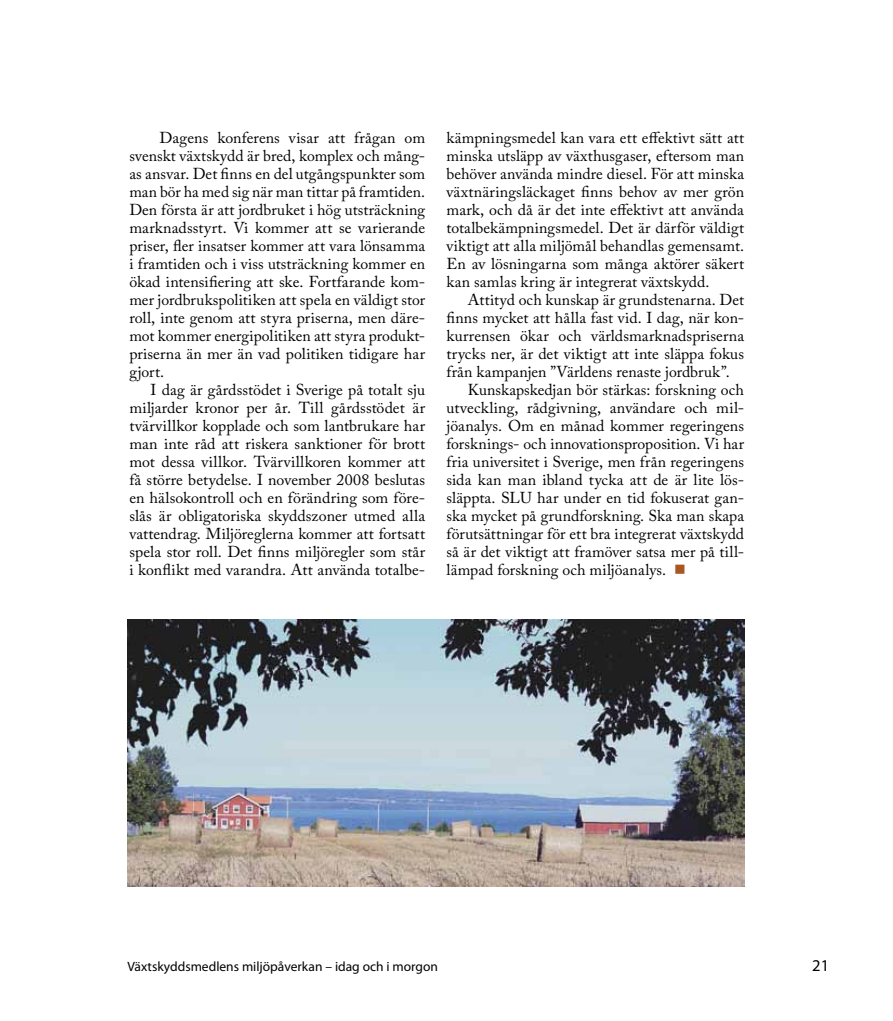
<style>
.page{position:relative;width:893px;height:1021px;background:#fff}
.page>*{position:absolute;margin:0;border:0;box-sizing:border-box;transform-origin:0 0}
.t1{font:16.5px "Myriad Pro";color:#000}
.t2{font:15.75px/18px "Adobe Caslon Pro";letter-spacing:.005em;color:#000;text-align:justify}
.t3{font:13.5px "Myriad Pro";color:#000}
.s1{color:#a85721}
</style>
<div class="page">
<img style="left:128px;top:620px;width:616px;height:266px">
<p class="t2" style="left:129px;top:128px;width:297px;text-indent:30px">Dagens konferens visar att frågan om svenskt växtskydd är bred, komplex och mång&shy;as ansvar. Det finns en del utgångspunkter som man bör ha med sig när man tittar på framtiden.<br>Den första är att jordbruket i hög utsträckning marknadsstyrt. Vi kommer att se varierande priser, fler insatser kommer att vara lönsamma i framtiden och i viss utsträckning kommer en ökad intensifiering att ske. Fortfarande kom&shy;mer jordbrukspolitiken att spela en väldigt stor roll, inte genom att styra priserna, men däre&shy;mot kommer energipolitiken att styra produkt&shy;priserna än mer än vad politiken tidigare har gjort.</p>
<p class="t2" style="left:129px;top:380px;width:297px;text-indent:21px">I dag är gårdsstödet i Sverige på totalt sju miljarder kronor per år. Till gårdsstödet är tvärvillkor kopplade och som lantbrukare har man inte råd att riskera sanktioner för brott mot dessa villkor. Tvärvillkoren kommer att få större betydelse. I november 2008 beslutas en hälsokontroll och en förändring som före&shy;slås är obligatoriska skyddszoner utmed alla vattendrag. Miljöreglerna kommer att fortsatt spela stor roll. Det finns miljöregler som står i konflikt med varandra. Att använda totalbe-</p>
<p class="t2" style="left:446px;top:128px;width:299px">kämpningsmedel kan vara ett effektivt sätt att minska utsläpp av växthusgaser, eftersom man behöver använda mindre diesel. För att minska växtnäringsläckaget finns behov av mer grön mark, och då är det inte effektivt att använda totalbekämpningsmedel. Det är därför väldigt viktigt att alla miljömål behandlas gemensamt.<br>En av lösningarna som många aktörer säkert kan samlas kring är integrerat växtskydd.</p>
<p class="t2" style="left:468px;top:290px;width:278px">Attityd och kunskap är grundstenarna. Det</p>
<p class="t2" style="left:446px;top:308px;width:299px">finns mycket att hålla fast vid. I dag, när kon-</p>
<p class="t2" style="left:446px;top:326px;width:299px">kurrensen ökar och världsmarknadspriserna</p>
<p class="t2" style="left:446px;top:344px;width:299px">trycks ner, är det viktigt att inte släppa fokus</p>
<p class="t2" style="left:446px;top:362px;width:285px">från kampanjen ”Världens renaste jordbruk”.</p>
<p class="t2" style="left:468px;top:380px;width:278px">Kunskapskedjan bör stärkas: forskning och</p>
<p class="t2" style="left:446px;top:398px;width:299px">utveckling, rådgivning, användare och mil-</p>
<p class="t2" style="left:446px;top:416px;width:299px">jöanalys. Om en månad kommer regeringens</p>
<p class="t2" style="left:446px;top:434px;width:299px">forsknings- och innovationsproposition. Vi har</p>
<p class="t2" style="left:446px;top:452px;width:299px">fria universitet i Sverige, men från regeringens</p>
<p class="t2" style="left:446px;top:470px;width:299px">sida kan man ibland tycka att de är lite lös-</p>
<p class="t2" style="left:446px;top:488px;width:299px">släppta. SLU har under en tid fokuserat gan-</p>
<p class="t2" style="left:446px;top:506px;width:299px">ska mycket på grundforskning. Ska man skapa</p>
<p class="t2" style="left:446px;top:524px;width:299px">förutsättningar för ett bra integrerat växtskydd</p>
<p class="t2" style="left:446px;top:542px;width:299px">så är det viktigt att framöver satsa mer på til -</p>
<p class="t2" style="left:446px;top:560px;width:241px">lämpad forskning och miljöanalys. <span class="s1">■</span></p>
<p class="t3" style="left:128px;top:958px;width:312px">Växtskyddsmedlens miljöpåverkan – idag och i morgon</p>
<p class="t1" style="left:812px;top:955px;width:18px">21</p>
</div>
